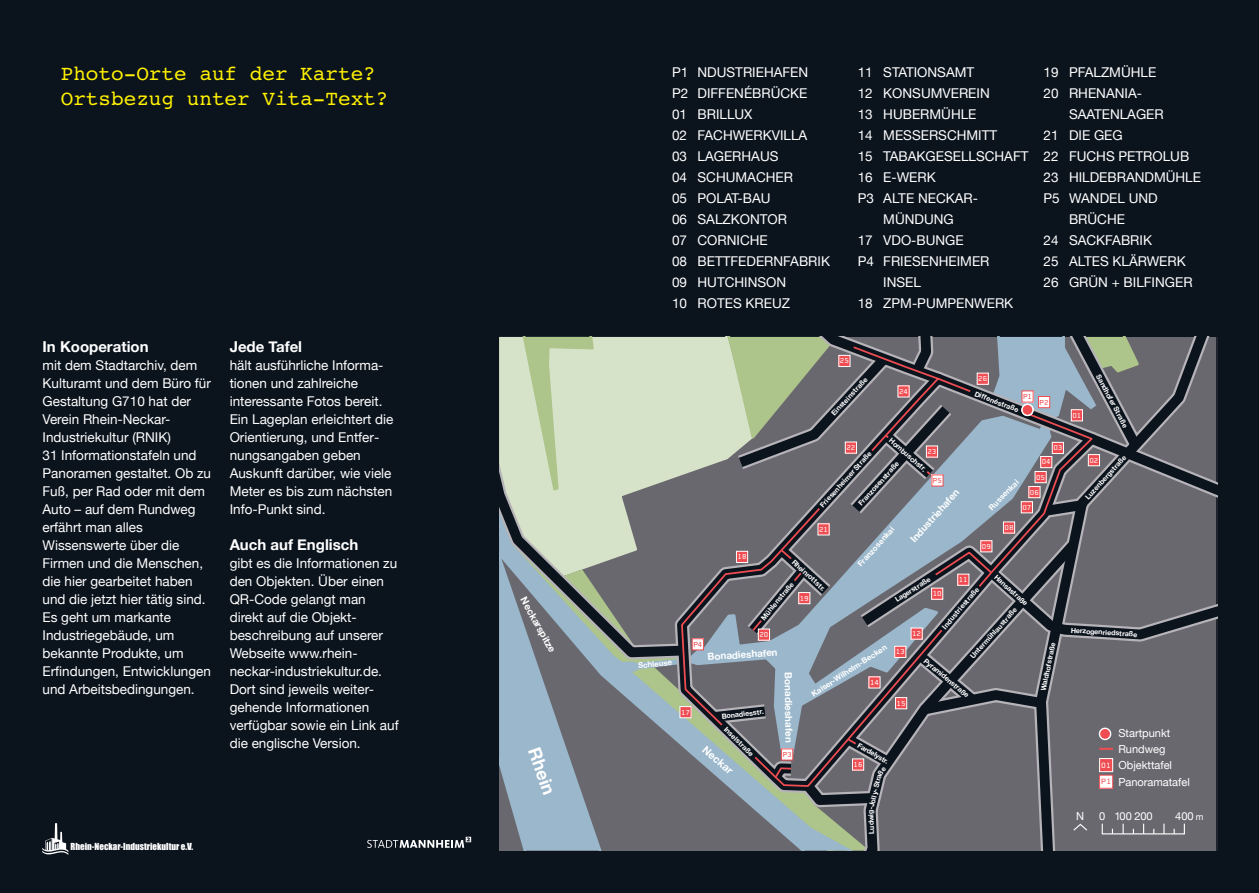
<style>
.page{position:relative;width:1259px;height:893px;background:#fff}
.page>*{position:absolute;margin:0;border:0;box-sizing:border-box;transform-origin:0 0}
.t1{font:21px/25.2px "Courier";color:#fff101}
.t2{font:700 17.85px "Helvetica Neue";color:#fff}
.t3{font:700 15px "Helvetica Neue";color:#fff}
.t4{font:13.5px/18px "Helvetica Neue";color:#fff}
.t5{font:11.1px "Helvetica Neue";color:#fff}
.t6{font:700 10.65px "Helvetica Neue";color:#fff}
.t7{font:700 9.75px "Helvetica Neue";color:#fff}
.t8{font:9px "Impact";color:#fff}
.t9{font:700 7.8px "Helvetica Neue";color:#fff}
.t10{font:500 7.5px "Foundry Gridnik";letter-spacing:-.01em;color:#fff}
.t11{font:500 7.5px "Foundry Gridnik";letter-spacing:-.01em;color:#ef4d52}
.t12{font:700 7.05px "Helvetica Neue";color:#fff}
.s1{font-family:"Foundry Gridnik";font-weight:500;font-size:7.95px}
.s2{font-family:"Foundry Gridnik";font-weight:500;font-size:7.95px;color:#ef4d52}
.s3{font-size:9px}
</style>
<div class="page">
<div style="left:629px;top:0;width:630px;height:893px;background:#0b131d"></div>
<div style="left:0;top:0;width:629px;height:893px;background:#0b131d"></div>
<svg style="left:499px;top:667px;width:181px;height:183px;background:#808c97"></svg>
<svg style="left:499px;top:337px;width:181px;height:325px;background:#acb7a7"></svg>
<svg style="left:42px;top:823px;width:26px;height:32px"></svg>
<svg style="left:367px;top:837px;width:104px;height:11px"></svg>
<svg style="left:680px;top:337px;width:537px;height:513px;background:#717278"></svg>
<h1 class="t1" style="left:61px;top:60px;width:329px">Photo-Orte auf der Karte?<br>Ortsbezug unter Vita-Text?</h1>
<p class="t4" style="left:672px;top:61px;width:159px;line-height:21px">P1 NDUSTRIEHAFEN<br>P2 DIFFENÉBRÜCKE<br>01 BRILLUX<br>02 FACHWERKVILLA<br>03 LAGERHAUS<br>04 SCHUMACHER<br>05 POLAT-BAU<br>06 SALZKONTOR<br>07 CORNICHE<br>08 BETTFEDERNFABRIK<br>09 HUTCHINSON<br>10 ROTES KREUZ</p>
<p class="t4" style="left:857px;top:63px;width:118px">11 STATIONSAMT</p>
<p class="t4" style="left:857px;top:84px;width:134px">12 KONSUMVEREIN</p>
<p class="t4" style="left:857px;top:105px;width:120px">13 HUBERMÜHLE</p>
<p class="t4" style="left:857px;top:126px;width:141px">14 MESSERSCHMITT</p>
<p class="t4" style="left:857px;top:147px;width:172px">15 TABAKGESELLSCHAFT</p>
<p class="t4" style="left:857px;top:168px;width:80px">16 E-WERK</p>
<p class="t4" style="left:857px;top:189px;width:122px">P3 ALTE NECKAR-</p>
<p class="t4" style="left:883px;top:210px;width:72px">MÜNDUNG</p>
<p class="t4" style="left:857px;top:231px;width:108px">17 VDO-BUNGE</p>
<p class="t4" style="left:857px;top:252px;width:133px">P4 FRIESENHEIMER</p>
<p class="t4" style="left:883px;top:273px;width:39px">INSEL</p>
<p class="t4" style="left:857px;top:294px;width:157px">18 ZPM-PUMPENWERK</p>
<p class="t4" style="left:1043px;top:61px;width:114px;line-height:21px">19 PFALZMÜHLE<br>20 RHENANIA-</p>
<p class="t4" style="left:1069px;top:105px;width:96px">SAATENLAGER</p>
<p class="t4" style="left:1043px;top:126px;width:81px">21 DIE GEG</p>
<p class="t4" style="left:1043px;top:147px;width:147px">22 FUCHS PETROLUB</p>
<p class="t4" style="left:1043px;top:168px;width:159px">23 HILDEBRANDMÜHLE</p>
<p class="t4" style="left:1043px;top:189px;width:116px">P5 WANDEL UND</p>
<p class="t4" style="left:1069px;top:210px;width:57px">BRÜCHE</p>
<p class="t4" style="left:1043px;top:231px;width:110px">24 SACKFABRIK</p>
<p class="t4" style="left:1043px;top:252px;width:144px">25 ALTES KLÄRWERK</p>
<p class="t4" style="left:1043px;top:273px;width:151px">26 GRÜN + BILFINGER</p>
<p class="t3" style="left:43px;top:337px;width:108px">In Kooperation</p>
<p class="t4" style="left:43px;top:356px;width:170px">mit dem Stadtarchiv, dem<br>Kulturamt und dem Büro für<br>Gestaltung G710 hat der<br>Verein Rhein-Neckar-<br>Industriekultur (RNIK)<br>31 Informationstafeln und<br>Panoramen gestaltet. Ob zu<br>Fuß, per Rad oder mit dem<br>Auto – auf dem Rundweg erfährt man alles<br>Wissenswerte über die<br>Firmen und die Menschen, die hier gearbeitet haben und die jetzt hier tätig sind.<br>Es geht um markante<br>Industriegebäude, um bekannte Produkte, um<br>Erfindungen, Entwicklungen und Arbeitsbedingungen.</p>
<p class="t3" style="left:230px;top:337px;width:74px">Jede Tafel</p>
<p class="t4" style="left:230px;top:356px;width:165px">hält ausführliche Informa&shy;tionen und zahlreiche interessante Fotos bereit.<br>Ein Lageplan erleichtert die<br>Orientierung, und Entfer&shy;nungsangaben geben<br>Auskunft darüber, wie viele<br>Meter es bis zum nächsten<br>Info-Punkt sind.</p>
<p class="t3" style="left:230px;top:535px;width:130px">Auch auf Englisch</p>
<p class="t4" style="left:230px;top:554px;width:171px">gibt es die Informationen zu den Objekten. Über einen<br>QR-Code gelangt man direkt auf die Objekt&shy;beschreibung auf unserer<br>Webseite www.rhein&shy;neckar-industriekultur.de.<br>Dort sind jeweils weiter&shy;gehende Informationen verfügbar sowie ein Link auf die englische Version.</p>
<p class="t8" style="left:71px;top:841px;width:124px">Rhein-Neckar-Industriekultur e.V.</p>
<p class="t7" style="left:528px;top:595px;width:63px;rotate:61deg">Neckarspitze</p>
<h2 class="t2" style="left:544px;top:744px;width:51px;rotate:71deg">Rhein</h2>
<p class="t9" style="left:637px;top:661px;width:36px;rotate:-5deg">Schleuse</p>
<p class="t10" style="left:840px;top:358px;width:11px">25</p>
<p class="t12" style="left:829px;top:412px;width:51px;rotate:-47deg">Einsteinstraße</p>
<p class="t10" style="left:899px;top:389px;width:11px">24</p>
<p class="t10" style="left:978px;top:376px;width:11px">26</p>
<p class="t12" style="left:976px;top:389px;width:48px;rotate:21deg">Diffenéstraße</p>
<p class="t11" style="left:1022px;top:394px;width:11px">P1</p>
<p class="t11" style="left:1039px;top:399px;width:11px">P2</p>
<p class="t12" style="left:893px;top:436px;width:48px;rotate:41deg">Hombuschstr.</p>
<p class="t10" style="left:846px;top:445px;width:11px">22</p>
<p class="t10" style="left:1053px;top:445px;width:11px">03</p>
<p class="t10" style="left:927px;top:449px;width:11px">23</p>
<p class="t12" style="left:818px;top:503px;width:74px;rotate:-48deg">Friesenheimer Straße</p>
<p class="t10" style="left:1041px;top:459px;width:11px">04</p>
<p class="t10" style="left:1036px;top:474px;width:11px">05</p>
<p class="t10" style="left:1030px;top:490px;width:11px">06</p>
<p class="t10" style="left:1022px;top:505px;width:11px">07</p>
<p class="t12" style="left:856px;top:502px;width:58px;rotate:-48deg">Franzosenstraße</p>
<p class="t11" style="left:932px;top:478px;width:11px">P5</p>
<p class="t9" style="left:986px;top:506px;width:41px;rotate:-46deg">Russenkai</p>
<p class="t7" style="left:907px;top:537px;width:69px;rotate:-48deg">Industriehafen</p>
<p class="t10" style="left:1004px;top:525px;width:11px">08</p>
<p class="t9" style="left:855px;top:562px;width:52px;rotate:-48deg">Franzosenkai</p>
<p class="t10" style="left:819px;top:527px;width:11px">21</p>
<p class="t10" style="left:982px;top:544px;width:11px">09</p>
<p class="t10" style="left:737px;top:554px;width:11px">18</p>
<p class="t12" style="left:796px;top:557px;width:44px;rotate:43deg">Rheinrottstr.</p>
<p class="t12" style="left:998px;top:573px;width:44px;rotate:42deg">Hansastraße</p>
<p class="t10" style="left:959px;top:577px;width:11px">11</p>
<p class="t12" style="left:893px;top:597px;width:42px;rotate:-33deg">Lagerstraße</p>
<p class="t12" style="left:759px;top:616px;width:49px;rotate:-50deg">Mühlenstraße</p>
<p class="t12" style="left:940px;top:625px;width:54px;rotate:-49deg">Industriestraße</p>
<p class="t10" style="left:932px;top:591px;width:11px">10</p>
<p class="t10" style="left:800px;top:596px;width:11px">19</p>
<p class="t12" style="left:968px;top:654px;width:67px;rotate:-48deg">Untermühlaustraße</p>
<p class="t10" style="left:912px;top:631px;width:11px">12</p>
<p class="t10" style="left:759px;top:632px;width:11px">20</p>
<p class="t11" style="left:693px;top:642px;width:11px">P4</p>
<p class="t12" style="left:1039px;top:690px;width:51px;rotate:-78deg">Waldhofstraße</p>
<p class="t9" style="left:809px;top:690px;width:90px;rotate:-33deg">Kaiser-Wilhelm-Becken</p>
<p class="t7" style="left:707px;top:651px;width:71px;rotate:-4deg">Bonadieshafen</p>
<p class="t10" style="left:896px;top:649px;width:11px">13</p>
<p class="t12" style="left:927px;top:656px;width:58px;rotate:40deg">Pyramidenstraße</p>
<p class="t7" style="left:794px;top:672px;width:71px;rotate:89deg">Bonadieshafen</p>
<p class="t10" style="left:870px;top:680px;width:11px">14</p>
<p class="t10" style="left:896px;top:701px;width:11px">15</p>
<p class="t10" style="left:681px;top:710px;width:11px">17</p>
<p class="t12" style="left:721px;top:712px;width:44px;rotate:-6deg">Bonadiesstr.</p>
<p class="t12" style="left:728px;top:725px;width:40px;rotate:44deg">Inselstraße</p>
<p class="t12" style="left:860px;top:741px;width:36px;rotate:30deg">Fardelystr.</p>
<p class="t6" style="left:708px;top:743px;width:38px;rotate:41deg">Neckar</p>
<p class="t11" style="left:782px;top:752px;width:11px">P3</p>
<p class="t10" style="left:853px;top:762px;width:11px">16</p>
<p class="t12" style="left:866px;top:809px;width:38px;rotate:-76deg">-Jolly-Stra</p>
<p class="t12" style="left:867px;top:834px;width:26px;rotate:-93deg">Ludw gi</p>
<p class="t10" style="left:1072px;top:413px;width:11px">01</p>
<p class="t12" style="left:1102px;top:373px;width:61px;rotate:62deg">Sandhofer Straße</p>
<p class="t12" style="left:1083px;top:495px;width:59px;rotate:-48deg">Luzenbergstraße</p>
<p class="t10" style="left:1089px;top:458px;width:11px">02</p>
<p class="t12" style="left:1071px;top:625px;width:68px;rotate:4deg">Herzogenriedstraße</p>
<p class="t5" style="left:1118px;top:726px;width:53px">Startpunkt</p>
<p class="t5" style="left:1118px;top:742px;width:49px">Rundweg</p>
<p class="t5" style="left:1101px;top:759px;width:72px"><span class="s1">01</span> Objekttafel</p>
<p class="t5" style="left:1101px;top:775px;width:91px"><span class="s2">P1</span> Panoramatafel</p>
<p class="t5" style="left:1076px;top:809px;width:9px">N</p>
<p class="t5" style="left:1114px;top:809px;width:40px">100 200</p>
<p class="t5" style="left:1099px;top:809px;width:8px">0</p>
<p class="t5" style="left:1175px;top:809px;width:30px">400 <span class="s3">m</span></p>
</div>
